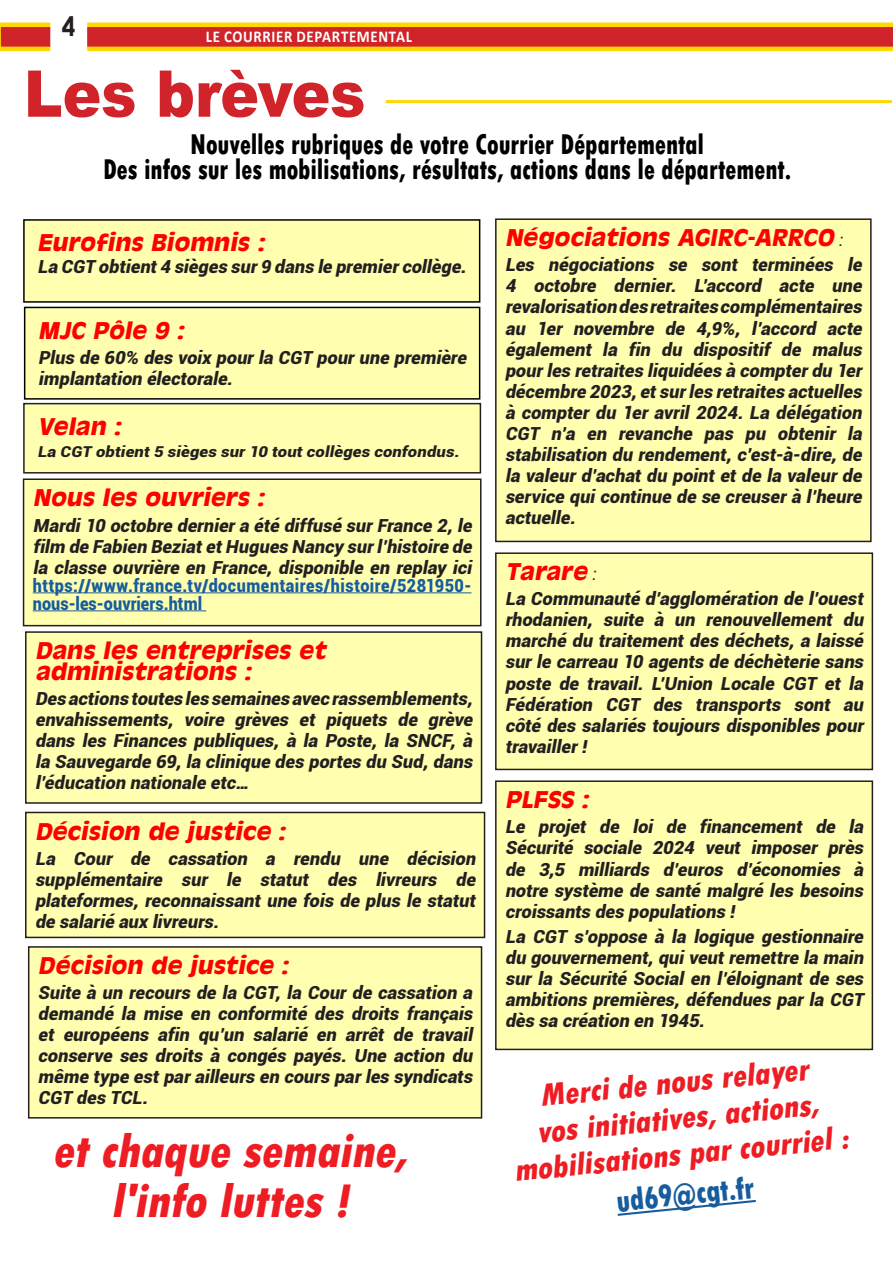
<style>
.page{position:relative;width:893px;height:1263px;background:#fff}
.page>*{position:absolute;margin:0;border:0;box-sizing:border-box;transform-origin:0 0}
.SOMMAIRE_RUBRIQUE{font:900 64.5px "Arial";letter-spacing:-.005em;color:#d1232a;scale:.9 1}
.SOMMAIRE_RUBRIQUE-2{font:italic 800 condensed 49.5px/49.5px "Tw Cen";color:#ee1d23;text-align:center}
.SOMMAIRE_RUBRIQUE-3{font:italic 800 condensed 33px/36px "Tw Cen";color:#ee1d23;text-align:center}
.SOMMAIRE_RUBRIQUE-4{font:800 condensed 33px "Tw Cen";color:#175d9e;scale:.9 1}
.SOMMAIRE_RUBRIQUE-5{font:800 condensed 30px "Tw Cen";letter-spacing:-.005em;color:#000;scale:.86 1}
.SOMMAIRE_RUBRIQUE-6{font:700 27px "Century Gothic";color:#231f20;scale:.9 1}
.SOMMAIRE_RUBRIQUE-7{font:italic 700 22.5px/21px "Antique Olive";color:#f00}
.SOMMAIRE_RUBRIQUE-8{font:italic 900 18px/21px "Roboto";letter-spacing:.005em;color:#231f20;text-align:justify}
.SOMMAIRE_RUBRIQUE-9{font:900 18px/18px "Roboto";letter-spacing:.03em;color:#175d9e;scale:.9 1}
.SOMMAIRE_RUBRIQUE-10{font:700 16.5px "Calibri";letter-spacing:.045em;color:#fff;scale:.9 1}
.SOMMAIRE_RUBRIQUE-11{font:italic 900 15px "Roboto";color:#231f20;scale:1.1 1}
.s1{font-family:"Roboto";font-weight:400;font-size:18px;color:#231f20}
</style>
<div class="page">
<svg style="left:0;top:22px;width:893px;height:30px;background:#e26a30"></svg>
<div style="left:24px;top:220px;width:456px;height:82px;background:#ffffaf"></div>
<div style="left:23px;top:219px;width:457px;height:84px;border:2px solid #000"></div>
<hr style="left:386px;top:100px;width:506px;height:3px;background:#ffd801">
<div style="left:496px;top:219px;width:375px;height:322px;background:#ffffaf"></div>
<div style="left:495px;top:218px;width:377px;height:324px;border:2px solid #231f20"></div>
<div style="left:24px;top:404px;width:456px;height:69px;background:#ffffaf"></div>
<div style="left:23px;top:403px;width:458px;height:71px;border:2px solid #231f20"></div>
<div style="left:25px;top:307px;width:455px;height:92px;background:#ffffaf"></div>
<div style="left:24px;top:307px;width:456px;height:93px;border:2px solid #000"></div>
<div style="left:24px;top:479px;width:457px;height:147px;background:#ffffaf"></div>
<hr style="left:33px;top:592px;width:438px;height:1px;background:#175d9e">
<hr style="left:33px;top:610px;width:173px;height:1px;background:#175d9e">
<div style="left:23px;top:478px;width:458px;height:148px;border:2px solid #231f20"></div>
<div style="left:496px;top:781px;width:376px;height:268px;background:#ffffaf"></div>
<div style="left:495px;top:780px;width:378px;height:270px;border:2px solid #231f20"></div>
<div style="left:26px;top:812px;width:458px;height:125px;background:#ffffaf"></div>
<div style="left:25px;top:812px;width:460px;height:126px;border:2px solid #231f20"></div>
<div style="left:29px;top:947px;width:452px;height:171px;background:#ffffaf"></div>
<div style="left:28px;top:946px;width:454px;height:172px;border:2px solid #231f20"></div>
<div style="left:496px;top:553px;width:376px;height:216px;background:#ffffaf"></div>
<div style="left:495px;top:552px;width:378px;height:218px;border:2px solid #231f20"></div>
<div style="left:26px;top:632px;width:455px;height:171px;background:#ffffaf"></div>
<div style="left:25px;top:631px;width:457px;height:173px;border:2px solid #231f20"></div>
<svg style="left:617px;top:1199px;width:139px;height:17px"></svg>
<p class="SOMMAIRE_RUBRIQUE-6" style="left:62px;top:6px;width:17px">4</p>
<p class="SOMMAIRE_RUBRIQUE-10" style="left:206px;top:25px;width:231px">LE COURRIER DEPARTEMENTAL</p>
<p class="SOMMAIRE_RUBRIQUE" style="left:24px;top:47px;width:381px">Les brèves</p>
<p class="SOMMAIRE_RUBRIQUE-5" style="left:190px;top:126px;width:599px">Nouvelles rubriques de votre Courrier Départemental</p>
<p class="SOMMAIRE_RUBRIQUE-5" style="left:103px;top:152px;width:802px">Des infos sur les mobilisations, résultats, actions dans le département.</p>
<p class="SOMMAIRE_RUBRIQUE-7" style="left:37px;top:232px;width:234px">Eurofins Biomnis :</p>
<p class="SOMMAIRE_RUBRIQUE-8" style="left:37px;top:256px;width:434px">La CGT obtient4 sièges sur9 dans le premiercollège.</p>
<p class="SOMMAIRE_RUBRIQUE-7" style="left:38px;top:319px;width:152px">MJC Pôle 9 :</p>
<p class="SOMMAIRE_RUBRIQUE-8" style="left:38px;top:346px;width:434px">Plus de 60% des voix pourla CGT pourune première implantation électorale.</p>
<p class="SOMMAIRE_RUBRIQUE-7" style="left:37px;top:415px;width:90px">Velan :</p>
<p class="SOMMAIRE_RUBRIQUE-11" style="left:37px;top:441px;width:388px">La CGT obtient5 sièges sur10 toutcollèges confondus.</p>
<p class="SOMMAIRE_RUBRIQUE-7" style="left:33px;top:487px;width:238px">Nous les ouvriers :</p>
<p class="SOMMAIRE_RUBRIQUE-8" style="left:33px;top:514px;width:444px">Mardi10 octobre derniera été diffusé surFrance 2,le film de Fabien BeziatetHugues Nancy surl’histoire de la classe ouvrière en France, disponible en replay ici</p>
<p class="SOMMAIRE_RUBRIQUE-9" style="left:33px;top:575px;width:489px">https://www.france.tv/documentaires/histoire/5281950- nous-les-ouvriers.html</p>
<p class="SOMMAIRE_RUBRIQUE-7" style="left:35px;top:640px;width:297px">Dans les entreprises et administrations :</p>
<p class="SOMMAIRE_RUBRIQUE-8" style="left:35px;top:688px;width:443px">Des actions toutes les semaines avec rassemblements, envahissements, voire grèves et piquets de grève dans les Finances publiques, à la Poste, la SNCF, à la Sauvegarde 69,la clinique des portes du Sud,dans l’éducation nationale etc…</p>
<p class="SOMMAIRE_RUBRIQUE-7" style="left:35px;top:820px;width:257px">Décision de justice :</p>
<p class="SOMMAIRE_RUBRIQUE-8" style="left:35px;top:847px;width:446px">La Cour de cassation a rendu une décision supplémentaire sur le statut des livreurs de plateformes, reconnaissant une fois de plus le statut de salarié aux livreurs.</p>
<p class="SOMMAIRE_RUBRIQUE-7" style="left:38px;top:954px;width:257px">Décision de justice :</p>
<p class="SOMMAIRE_RUBRIQUE-8" style="left:38px;top:981px;width:440px">Suite à un recours de la CGT, la Cour de cassation a demandé la mise en conformité des droits français et européens afin qu’un salarié en arrêt de travail conserve ses droits à congés payés. Une action du même type estparailleurs en cours parles syndicats CGT des TCL.</p>
<p class="SOMMAIRE_RUBRIQUE-2" style="left:52px;top:1127px;width:367px">etchaque semaine, l'info luttes !</p>
<p class="SOMMAIRE_RUBRIQUE-7" style="left:505px;top:227px;width:343px">Négociations AGIRC-ARRCO <span class="s1">:</span></p>
<p class="SOMMAIRE_RUBRIQUE-8" style="left:505px;top:254px;width:362px">Les négociations se sont terminées le 4 octobre dernier. L’accord acte une revalorisation des retraites complémentaires au 1er novembre de 4,9%, l’accord acte également la fin du dispositif de malus pourles retraites liquidées à compterdu 1er décembre 2023,etsurles retraites actuelles à compter du 1er avril 2024. La délégation CGT n’a en revanche pas pu obtenir la stabilisation du rendement, c’est-à-dire, de la valeur d’achat du point et de la valeur de service quicontinue de se creuserà l’heure actuelle.</p>
<p class="SOMMAIRE_RUBRIQUE-7" style="left:505px;top:561px;width:97px">Tarare <span class="s1">:</span></p>
<p class="SOMMAIRE_RUBRIQUE-8" style="left:505px;top:588px;width:364px">La Communauté d’agglomération de l’ouest rhodanien, suite à un renouvellement du marché du traitement des déchets, a laissé sur le carreau 10 agents de déchèterie sans poste de travail. L’Union Locale CGT et la Fédération CGT des transports sont au côté des salariés toujours disponibles pour travailler!</p>
<p class="SOMMAIRE_RUBRIQUE-7" style="left:505px;top:789px;width:90px">PLFSS :</p>
<p class="SOMMAIRE_RUBRIQUE-8" style="left:505px;top:816px;width:364px">Le projet de loi de financement de la Sécurité sociale 2024 veut imposer près de 3,5 milliards d’euros d’économies à notre système de santé malgré les besoins croissants des populations !</p>
<p class="SOMMAIRE_RUBRIQUE-8" style="left:505px;top:925px;width:364px">La CGT s’oppose à la logique gestionnaire du gouvernement,quiveutremettre la main sur la Sécurité Social en l’éloignant de ses ambitions premières, défendues par la CGT dès sa création en 1945.</p>
<p class="SOMMAIRE_RUBRIQUE-3" style="left:505px;top:1082px;width:338px;rotate:-6deg">Merci de nous relayer<br>vos initiatives, actions, mobilisations par courriel :</p>
<p class="SOMMAIRE_RUBRIQUE-4" style="left:614px;top:1182px;width:156px;rotate:-6deg">ud69@cgt.fr</p>
</div>
